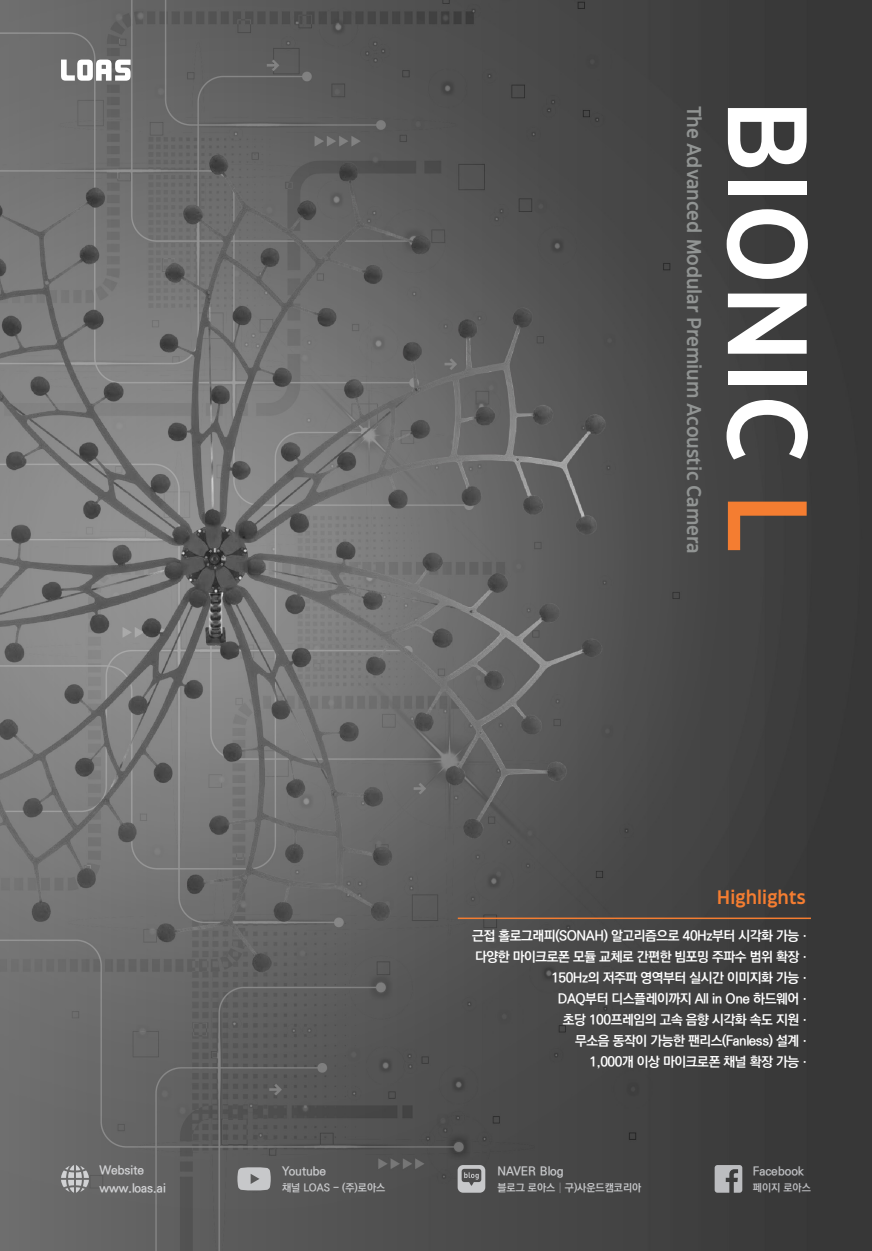
<style>
.page{position:relative;width:872px;height:1251px;background:#fff}
.page>*{position:absolute;margin:0;border:0;box-sizing:border-box;transform-origin:0 0}
.t1{font:600 112.5px "Eastman Grotesque Trial";color:#fff}
.t2{font:600 19.95px "Eastman Grotesque Trial";letter-spacing:-.005em;color:#919493}
.t3{font:600 19.5px "Eastman Grotesque Trial";color:#f47d31}
.t4{font:13.5px "Ko Pub World Dotum PB";letter-spacing:-.03em;color:#fff}
.t5{font:12px "Ko Pub World Dotum PB";color:#d1d2d4}
.t6{font:12px "Ko Pub World Dotum PB";color:#c7c8ca}
.t7{font:12px "Ko Pub World Dotum PB";color:#bcbdc0}
.t8{font:10.5px "Ko Pub World Dotum PB";color:#c7c8ca}
.t9{font:10.5px "Ko Pub World Dotum PB";color:#bcbdc0}
.s1{color:#f47d31}
</style>
<div class="page">
<img style="left:0;top:0;width:872px;height:1250px">
<hr style="left:458px;top:917px;width:353px;height:1px;background:#f47d31">
<svg style="left:61px;top:60px;width:70px;height:21px"></svg>
<svg style="left:457px;top:1164px;width:28px;height:28px"></svg>
<svg style="left:714px;top:1164px;width:28px;height:28px"></svg>
<svg style="left:237px;top:1166px;width:34px;height:24px"></svg>
<svg style="left:61px;top:1164px;width:28px;height:28px"></svg>
<p class="t2" style="left:709px;top:106px;width:449px;rotate:90deg">The Advanced Modular Premium Acoustic Camera</p>
<p class="t1" style="left:852px;top:99px;width:454px;rotate:90deg">BIONIC <span class="s1">L</span></p>
<p class="t5" style="left:100px;top:1161px;width:46px">Website</p>
<p class="t5" style="left:100px;top:1179px;width:68px">www.loas.ai</p>
<p class="t6" style="left:282px;top:1162px;width:46px">Youtube</p>
<p class="t8" style="left:282px;top:1180px;width:105px">채널 LOAS - (주)로아스</p>
<p class="t3" style="left:717px;top:882px;width:90px">Highlights</p>
<p class="t4" style="left:472px;top:925px;width:340px">근접 홀로그래피(SONAH) 알고리즘으로 40Hz부터 시각화 가능ㆍ</p>
<p class="t4" style="left:475px;top:946px;width:337px">다양한 마이크로폰 모듈 교체로 간편한 빔포밍 주파수 범위 확장ㆍ</p>
<p class="t4" style="left:551px;top:967px;width:261px">150Hz의 저주파 영역부터 실시간 이미지화 가능ㆍ</p>
<p class="t4" style="left:558px;top:988px;width:254px">DAQ부터 디스플레이까지 All in One 하드웨어ㆍ</p>
<p class="t4" style="left:563px;top:1009px;width:250px">초당 100프레임의 고속 음향 시각화 속도 지원ㆍ</p>
<p class="t4" style="left:575px;top:1030px;width:237px">무소음 동작이 가능한 팬리스(Fanless) 설계ㆍ</p>
<p class="t4" style="left:589px;top:1051px;width:223px">1,000개 이상 마이크로폰 채널 확장 가능ㆍ</p>
<p class="t6" style="left:497px;top:1162px;width:68px">NAVER Blog</p>
<p class="t8" style="left:497px;top:1180px;width:145px">블로그 로아스│구)사운드캠코리아</p>
<p class="t7" style="left:753px;top:1162px;width:53px">Facebook</p>
<p class="t9" style="left:753px;top:1180px;width:59px">페이지 로아스</p>
</div>
